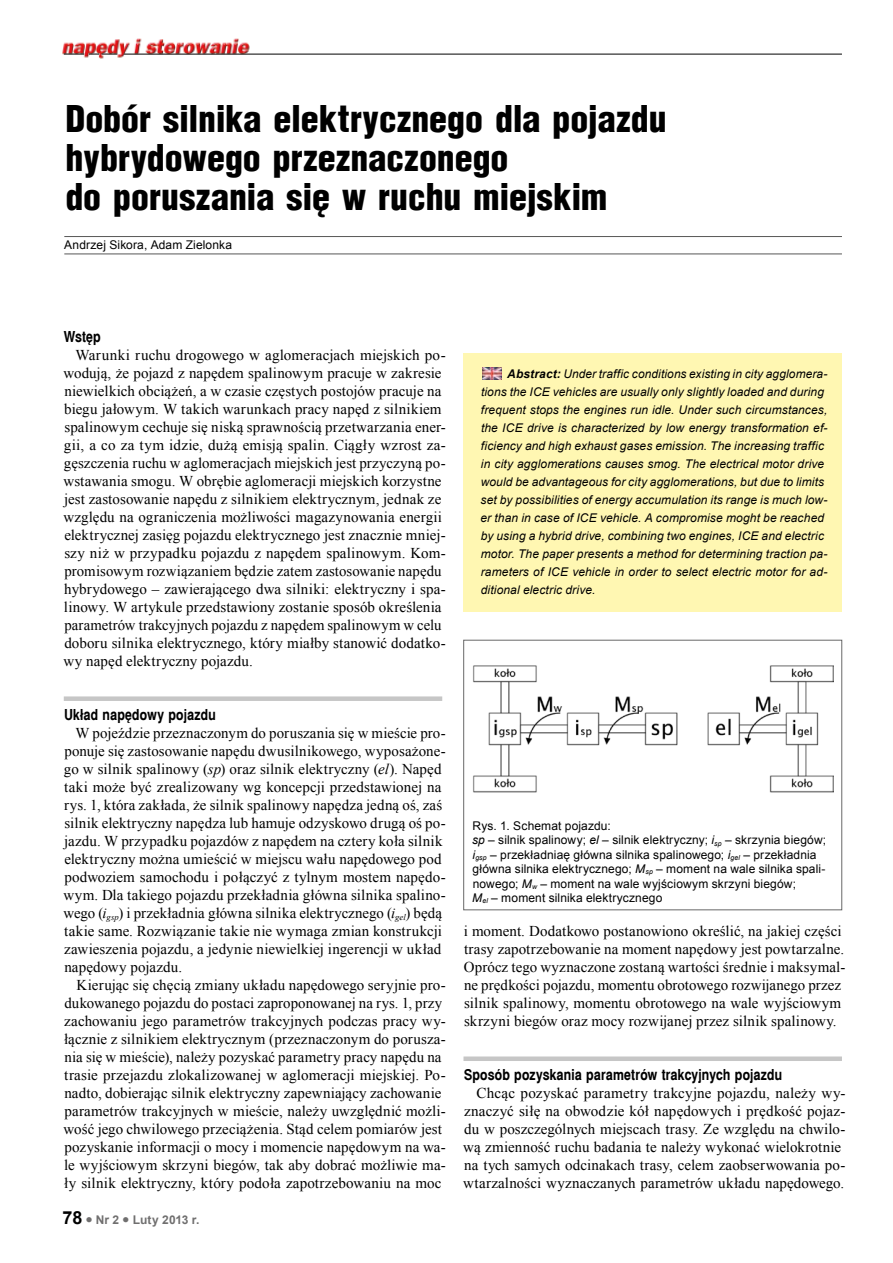
<style>
.page{position:relative;width:893px;height:1263px;background:#fff}
.page>*{position:absolute;margin:0;border:0;box-sizing:border-box;transform-origin:0 0}
.t1{font:900 36px/39px "Switzerland Cond";color:#000}
.t2{font:15px/18px "Times New Roman";letter-spacing:.005em;color:#000}
.t3{font:700 15px "Switzerland Narrow";letter-spacing:.01em;color:#000}
.t4{font:italic 12px/18px "Arial";letter-spacing:.01em;color:#000}
.t5{font:12px/14.4px "Arial";letter-spacing:.01em;color:#000}
.t6{font:700 12px "Arial";letter-spacing:.015em;color:#706f6f}
.s1{font-style:italic}
.s2{font-size:18px;color:#000}
.s3{font-weight:700}
</style>
<div class="page">
<img style="left:62px;top:38px;width:189px;height:21px">
<hr style="left:124px;top:54px;width:718px;height:1px;background:#000">
<svg style="left:64px;top:54px;width:53px;height:1px"></svg>
<img style="left:473px;top:665px;width:360px;height:127px">
<div style="left:463px;top:640px;width:379px;height:270px;border:1px solid #686868"></div>
<hr style="left:64px;top:236px;width:778px;height:1px;background:#575756">
<hr style="left:64px;top:254px;width:778px;height:1px;background:#575756">
<div style="left:463px;top:353px;width:379px;height:259px;background:#fff7b2"></div>
<img style="left:482px;top:367px;width:20px;height:12px">
<div style="left:64px;top:696px;width:378px;height:5px;background:#c6c6c6"></div>
<div style="left:463px;top:1056px;width:379px;height:5px;background:#c6c6c6"></div>
<h1 class="t1" style="left:65px;top:99px;width:603px">Dobór silnika elektrycznego dla pojazdu hybrydowego przeznaczonego<br>do poruszania się w ruchu miejskim</h1>
<p class="t5" style="left:64px;top:238px;width:169px">Andrzej Sikora, Adam Zielonka</p>
<p class="t3" style="left:64px;top:328px;width:38px">Wstęp</p>
<p class="t2" style="left:64px;top:346px;width:384px;text-indent:12px">Warunki ruchu drogowego w aglomeracjach miejskich po&shy;wodują, że pojazd z napędem spalinowym pracuje w zakresie niewielkich obciążeń, a w czasie częstych postojów pracuje na biegu jałowym. W takich warunkach pracy napęd z silnikiem spalinowym cechuje się niską sprawnością przetwarzania ener&shy;gii, a co za tym idzie, dużą emisją spalin. Ciągły wzrost za&shy;gęszczenia ruchu w aglomeracjach miejskich jest przyczyną po&shy;wstawania smogu. W obrębie aglomeracji miejskich korzystne jest zastosowanie napędu z silnikiem elektrycznym, jednak ze względu na ograniczenia możliwości magazynowania energii elektrycznej zasięg pojazdu elektrycznego jest znacznie mniej&shy;szy niż w przypadku pojazdu z napędem spalinowym. Kom&shy;promisowym rozwiązaniem będzie zatem zastosowanie napędu hybrydowego – zawierającego dwa silniki: elektryczny i spa&shy;linowy. W artykule przedstawiony zostanie sposób określenia parametrów trakcyjnych pojazdu z napędem spalinowym w celu doboru silnika elektrycznego, który miałby stanowić dodatko&shy;wy napęd elektryczny pojazdu.</p>
<p class="t3" style="left:64px;top:706px;width:153px">Układ napędowy pojazdu</p>
<p class="t2" style="left:64px;top:724px;width:384px;text-indent:12px">W pojeździe przeznaczonym do poruszania się w mieście pro&shy;ponuje się zastosowanie napędu dwusilnikowego, wyposażone&shy;go w silnik spalinowy (<span class="s1">sp</span>) oraz silnik elektryczny (<span class="s1">el</span>). Napęd taki może być zrealizowany wg koncepcji przedstawionej na rys. 1, która zakłada, że silnik spalinowy napędza jedną oś, zaś silnik elektryczny napędza lub hamuje odzyskowo drugą oś po&shy;jazdu. W przypadku pojazdów z napędem na cztery koła silnik elektryczny można umieścić w miejscu wału napędowego pod podwoziem samochodu i połączyć z tylnym mostem napędo&shy;wym. Dla takiego pojazdu przekładnia główna silnika spalino&shy;wego (<span class="s1">i</span><sub>gsp</sub>) i przekładnia główna silnika elektrycznego (<span class="s1">i</span><sub>gel</sub>) będą takie same. Rozwiązanie takie nie wymaga zmian konstrukcji zawieszenia pojazdu, a jedynie niewielkiej ingerencji w układ napędowy pojazdu.</p>
<p class="t2" style="left:64px;top:976px;width:384px;text-indent:13px">Kierując się chęcią zmiany układu napędowego seryjnie pro&shy;dukowanego pojazdu do postaci zaproponowanej na rys. 1, przy zachowaniu jego parametrów trakcyjnych podczas pracy wy&shy;łącznie z silnikiem elektrycznym (przeznaczonym do porusza&shy;nia się w mieście), należy pozyskać parametry pracy napędu na trasie przejazdu zlokalizowanej w aglomeracji miejskiej. Po&shy;nadto, dobierając silnik elektryczny zapewniający zachowanie parametrów trakcyjnych w mieście, należy uwzględnić możli&shy;wość jego chwilowego przeciążenia. Stąd celem pomiarów jest pozyskanie informacji o mocy i momencie napędowym na wa&shy;le wyjściowym skrzyni biegów, tak aby dobrać możliwie ma&shy;ły silnik elektryczny, który podoła zapotrzebowaniu na moc</p>
<p class="t6" style="left:63px;top:1212px;width:138px"><span class="s2">78</span> ● Nr 2 ● Luty 2013 r.</p>
<p class="t4" style="left:480px;top:365px;width:349px;text-indent:27px"><span class="s3">Abstract:</span> Under traffic conditions existing in city agglomera&shy;tions the ICE vehicles are usually only slightly loaded and during frequent stops the engines run idle. Under such circumstances, the ICE drive is characterized by low energy transformation ef&shy;ficiency and high exhaust gases emission. The increasing traffic in city agglomerations causes smog. The electrical motor drive would be advantageous for city agglomerations, but due to limits set by possibilities of energy accumulation its range is much low&shy;er than in case of ICE vehicle. A compromise moght be reached by using a hybrid drive, combining two engines, ICE and electric motor. The paper presents a method for determining traction pa&shy;rameters of ICE vehicle in order to select electric motor for ad&shy;ditional electric drive.</p>
<p class="t5" style="left:472px;top:819px;width:356px">Rys. 1. Schemat pojazdu:<br><span class="s1">sp</span> – silnik spalinowy; <span class="s1">el</span> – silnik elektryczny; <span class="s1">i</span><sub>sp</sub> – skrzynia biegów; <span class="s1">i</span><sub>gsp</sub> – przekładniaę główna silnika spalinowego; <span class="s1">i</span><sub>gel</sub> – przekładnia główna silnika elektrycznego; <span class="s1">M</span><sub>sp</sub> – moment na wale silnika spali&shy;nowego; <span class="s1">M</span><sub>w</sub> – moment na wale wyjściowym skrzyni biegów;<br><span class="s1">M</span><sub>el</sub> – moment silnika elektrycznego</p>
<p class="t2" style="left:464px;top:922px;width:383px">i moment. Dodatkowo postanowiono określić, na jakiej części trasy zapotrzebowanie na moment napędowy jest powtarzalne.<br>Oprócz tego wyznaczone zostaną wartości średnie i maksymal&shy;ne prędkości pojazdu, momentu obrotowego rozwijanego przez silnik spalinowy, momentu obrotowego na wale wyjściowym skrzyni biegów oraz mocy rozwijanej przez silnik spalinowy.</p>
<p class="t3" style="left:464px;top:1066px;width:320px">Sposób pozyskania parametrów trakcyjnych pojazdu</p>
<p class="t2" style="left:463px;top:1084px;width:384px;text-indent:13px">Chcąc pozyskać parametry trakcyjne pojazdu, należy wy&shy;znaczyć siłę na obwodzie kół napędowych i prędkość pojaz&shy;du w poszczególnych miejscach trasy. Ze względu na chwilo&shy;wą zmienność ruchu badania te należy wykonać wielokrotnie na tych samych odcinakach trasy, celem zaobserwowania po&shy;wtarzalności wyznaczanych parametrów układu napędowego.</p>
</div>
